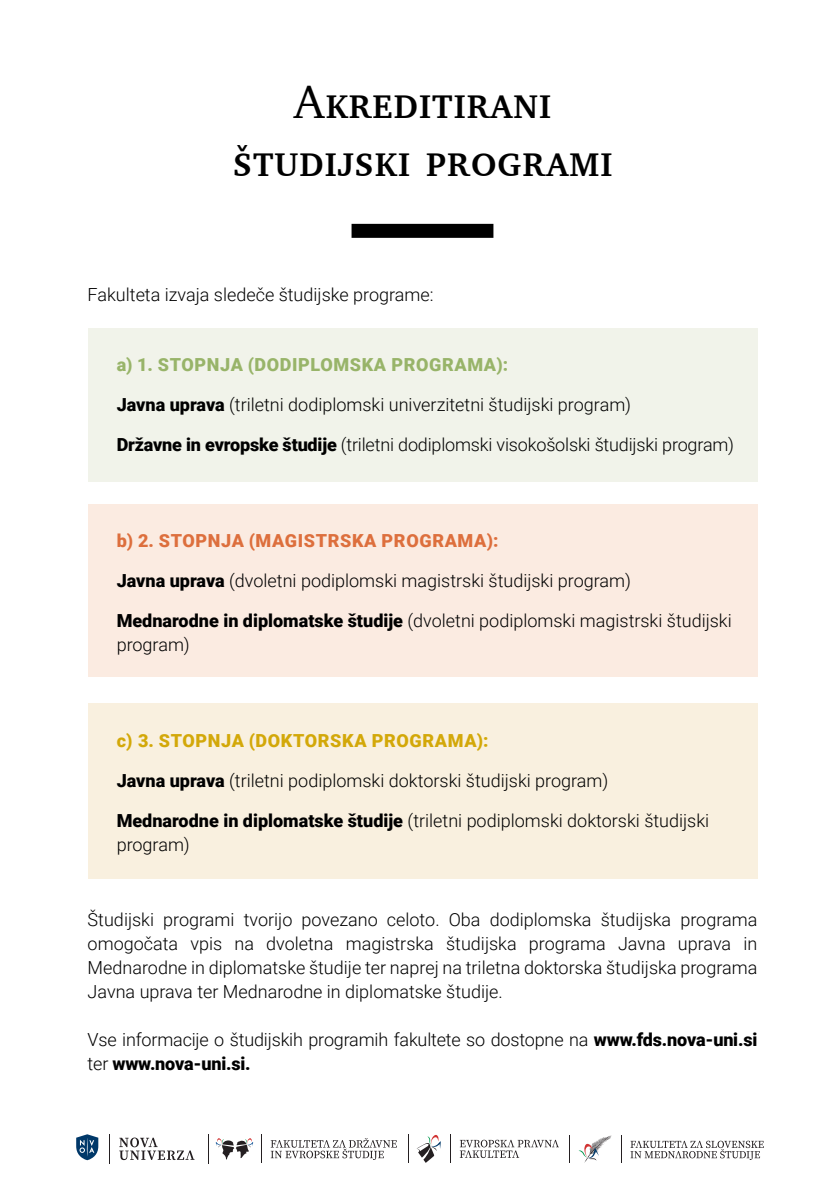
<style>
.page{position:relative;width:840px;height:1191px;background:#fff}
.page>*{position:absolute;margin:0;border:0;box-sizing:border-box;transform-origin:0 0}
.t1{font:700 33.6px/57.6px "Charter BT";letter-spacing:.035em;color:#000;text-align:center}
.t2{font:300 18px/24px "Roboto";color:#000}
.t3{font:900 18px "Roboto";letter-spacing:.035em;color:#98b469}
.t4{font:900 18px "Roboto";letter-spacing:.035em;color:#dd6f3d}
.t5{font:900 18px "Roboto";letter-spacing:.035em;color:#d3a809}
.s1{font-weight:400;font-size:48px}
.s2{font-weight:900}
</style>
<div class="page">
<svg style="left:408px;top:1134px;width:1px;height:28px"></svg>
<svg style="left:216px;top:1138px;width:37px;height:21px"></svg>
<svg style="left:270px;top:1138px;width:126px;height:22px"></svg>
<svg style="left:119px;top:1137px;width:75px;height:23px"></svg>
<svg style="left:109px;top:1134px;width:1px;height:29px"></svg>
<svg style="left:76px;top:1134px;width:22px;height:26px"></svg>
<svg style="left:459px;top:1139px;width:99px;height:19px"></svg>
<svg style="left:416px;top:1135px;width:24px;height:27px"></svg>
<svg style="left:569px;top:1135px;width:1px;height:27px"></svg>
<svg style="left:630px;top:1140px;width:133px;height:20px"></svg>
<svg style="left:578px;top:1135px;width:33px;height:27px"></svg>
<div style="left:351px;top:224px;width:142px;height:14px;background:#000"></div>
<div style="left:88px;top:703px;width:669px;height:176px;background:#f9f0df"></div>
<div style="left:88px;top:505px;width:669px;height:172px;background:#fbebe1"></div>
<div style="left:88px;top:329px;width:669px;height:153px;background:#f1f3ea"></div>
<h1 class="t1" style="left:232px;top:77px;width:381px"><span class="s1">A</span>KREDITIRANI<br>ŠTUDIJSKI PROGRAMI</h1>
<p class="t2" style="left:88px;top:282px;width:347px">Fakulteta izvaja sledeče študijske programe:</p>
<p class="t3" style="left:117px;top:351px;width:393px">a) 1. STOPNJA (DODIPLOMSKA PROGRAMA):</p>
<p class="t2" style="left:117px;top:391px;width:515px"><span class="s2">Javna uprava</span> (triletni dodiplomski univerzitetni študijski program)</p>
<p class="t2" style="left:117px;top:431px;width:618px"><span class="s2">Državne in evropske študije</span> (triletni dodiplomski visokošolski študijski program)</p>
<p class="t4" style="left:117px;top:527px;width:383px">b) 2. STOPNJA (MAGISTRSKA PROGRAMA):</p>
<p class="t2" style="left:117px;top:567px;width:515px"><span class="s2">Javna uprava</span> (dvoletni podiplomski magistrski študijski program)</p>
<p class="t2" style="left:117px;top:607px;width:616px"><span class="s2">Mednarodne in diplomatske študije</span> (dvoletni podiplomski magistrski študijski program)</p>
<p class="t5" style="left:117px;top:727px;width:373px">c) 3. STOPNJA (DOKTORSKA PROGRAMA):</p>
<p class="t2" style="left:117px;top:767px;width:493px"><span class="s2">Javna uprava</span> (triletni podiplomski doktorski študijski program)</p>
<p class="t2" style="left:117px;top:807px;width:593px"><span class="s2">Mednarodne in diplomatske študije</span> (triletni podiplomski doktorski študijski program)</p>
<p class="t2" style="left:88px;top:907px;width:670px;text-align:justify">Študijski programi tvorijo povezano celoto. Oba dodiplomska študijska programa omogočata vpis na dvoletna magistrska študijska programa Javna uprava in Mednarodne in diplomatske študije ter naprej na triletna doktorska študijska programa Javna uprava ter Mednarodne in diplomatske študije.</p>
<p class="t2" style="left:88px;top:1027px;width:670px">Vse informacije o študijskih programih fakultete so dostopne na <span class="s2">www.fds.nova-uni.si </span>ter <span class="s2">www.nova-uni.si.</span></p>
</div>
